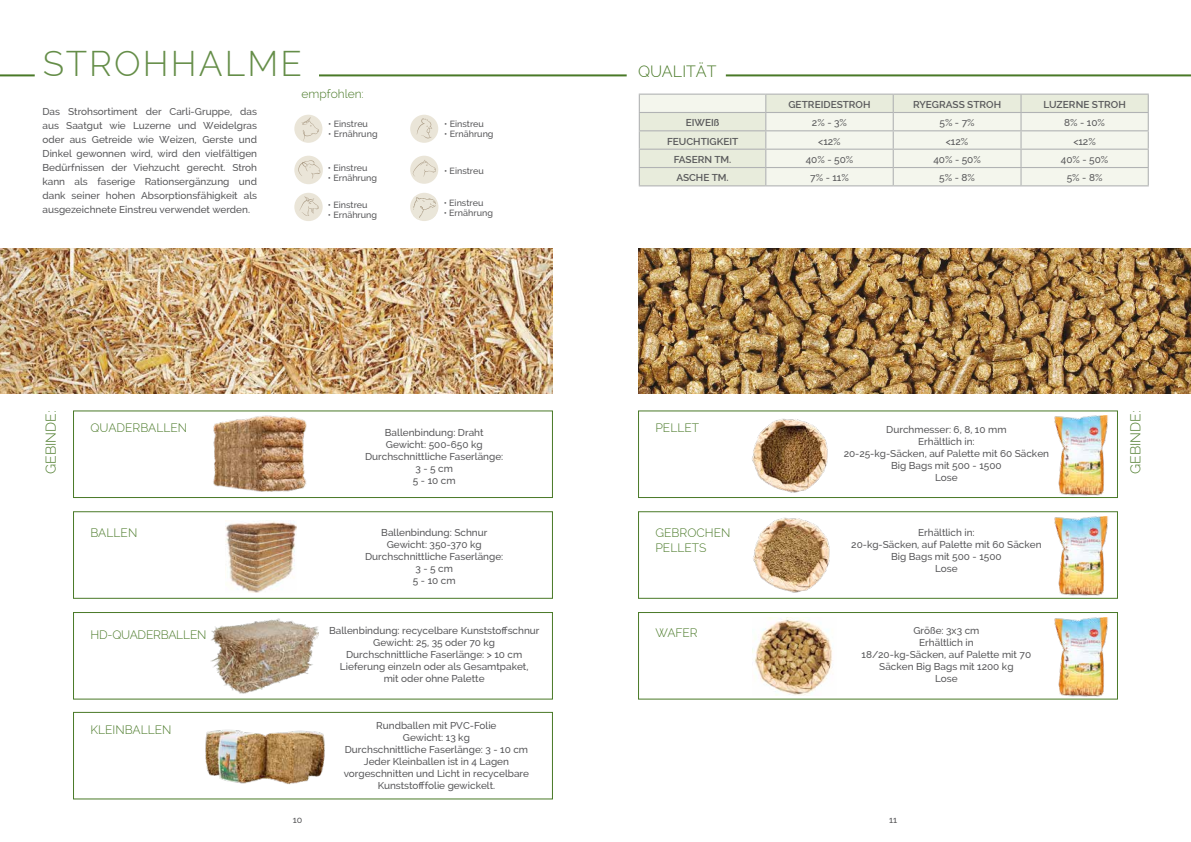
<style>
.page{position:relative;width:1191px;height:842px;background:#fff}
.page>*{position:absolute;margin:0;border:0;box-sizing:border-box;transform-origin:0 0}
.t1{font:300 35px "Raleway";letter-spacing:.06em;color:#497927}
.t2{font:300 16px "Raleway";color:#497927}
.t3{font:300 14px "Raleway";color:#497927}
.t4{font:300 12px/15px "Raleway";color:#497927}
.t5{font:300 12px "Raleway";letter-spacing:-.02em;color:#497927}
.t6{font:500 10px/12px "Raleway";color:#58585a;text-align:center}
.t7{font:600 10px "Raleway";color:#58585a}
.t8{font:500 9px "Raleway";color:#58585a}
</style>
<div class="page">
<img style="left:0;top:248px;width:553px;height:146px">
<img style="left:638px;top:248px;width:553px;height:146px">
<div style="left:410px;top:156px;width:28px;height:28px;background:#eae5d8;border-radius:50%"></div>
<svg style="left:413px;top:160px;width:23px;height:17px"></svg>
<div style="left:294px;top:115px;width:28px;height:28px;background:#eae5d8;border-radius:50%"></div>
<svg style="left:301px;top:117px;width:18px;height:24px"></svg>
<div style="left:410px;top:193px;width:28px;height:28px;background:#eae5d8;border-radius:50%"></div>
<img style="left:413px;top:196px;width:23px;height:23px">
<div style="left:294px;top:193px;width:29px;height:28px;background:#eae5d8;border-radius:50%"></div>
<svg style="left:300px;top:197px;width:19px;height:19px"></svg>
<div style="left:294px;top:156px;width:29px;height:28px;background:#eae5d8;border-radius:50%"></div>
<svg style="left:298px;top:160px;width:22px;height:19px"></svg>
<div style="left:410px;top:115px;width:28px;height:28px;background:#eae5d8;border-radius:50%"></div>
<svg style="left:417px;top:118px;width:15px;height:20px"></svg>
<div style="left:73px;top:612px;width:480px;height:88px;border:1px solid #497927"></div>
<hr style="left:319px;top:74px;width:307px;height:2px;background:#497927">
<hr style="left:726px;top:74px;width:465px;height:2px;background:#497927">
<hr style="left:0;top:74px;width:35px;height:2px;background:#497927">
<div style="left:73px;top:511px;width:480px;height:88px;border:1px solid #497927"></div>
<div style="left:73px;top:410px;width:480px;height:88px;border:1px solid #497927"></div>
<div style="left:73px;top:712px;width:480px;height:87px;border:1px solid #497927"></div>
<div style="left:638px;top:410px;width:480px;height:88px;border:1px solid #497927"></div>
<div style="left:638px;top:511px;width:480px;height:88px;border:1px solid #497927"></div>
<div style="left:638px;top:612px;width:480px;height:88px;border:1px solid #497927"></div>
<img style="left:1054px;top:416px;width:57px;height:81px">
<img style="left:1054px;top:516px;width:57px;height:82px">
<img style="left:1054px;top:617px;width:57px;height:82px">
<svg style="left:640px;top:95px;width:507px;height:90px;background:#eef1e6"></svg>
<hr style="left:639px;top:94px;width:127px;height:1px;background:#b1b3b4">
<hr style="left:766px;top:94px;width:127px;height:1px;background:#b1b3b4">
<hr style="left:893px;top:94px;width:128px;height:1px;background:#b1b3b4">
<hr style="left:1021px;top:94px;width:127px;height:1px;background:#b1b3b4">
<hr style="left:639px;top:112px;width:127px;height:1px;background:#b1b3b4">
<hr style="left:766px;top:112px;width:127px;height:1px;background:#b1b3b4">
<hr style="left:893px;top:112px;width:128px;height:1px;background:#b1b3b4">
<hr style="left:1021px;top:112px;width:127px;height:1px;background:#b1b3b4">
<hr style="left:639px;top:130px;width:127px;height:1px;background:#b1b3b4">
<hr style="left:766px;top:130px;width:127px;height:1px;background:#b1b3b4">
<hr style="left:893px;top:130px;width:128px;height:1px;background:#b1b3b4">
<hr style="left:1021px;top:130px;width:127px;height:1px;background:#b1b3b4">
<hr style="left:639px;top:149px;width:127px;height:1px;background:#b1b3b4">
<hr style="left:766px;top:149px;width:127px;height:1px;background:#b1b3b4">
<hr style="left:893px;top:149px;width:128px;height:1px;background:#b1b3b4">
<hr style="left:1021px;top:149px;width:127px;height:1px;background:#b1b3b4">
<hr style="left:639px;top:167px;width:127px;height:1px;background:#b1b3b4">
<svg style="left:639px;top:95px;width:1px;height:90px"></svg>
<hr style="left:766px;top:167px;width:127px;height:1px;background:#b1b3b4">
<svg style="left:765px;top:95px;width:1px;height:90px"></svg>
<hr style="left:893px;top:167px;width:128px;height:1px;background:#b1b3b4">
<svg style="left:892px;top:95px;width:1px;height:90px"></svg>
<hr style="left:1021px;top:167px;width:127px;height:1px;background:#b1b3b4">
<svg style="left:1020px;top:95px;width:1px;height:90px"></svg>
<svg style="left:1147px;top:95px;width:1px;height:90px"></svg>
<hr style="left:639px;top:185px;width:127px;height:1px;background:#b1b3b4">
<hr style="left:766px;top:185px;width:127px;height:1px;background:#b1b3b4">
<hr style="left:893px;top:185px;width:128px;height:1px;background:#b1b3b4">
<hr style="left:1021px;top:185px;width:127px;height:1px;background:#b1b3b4">
<img style="left:205px;top:410px;width:106px;height:82px">
<img style="left:225px;top:521px;width:71px;height:71px">
<img style="left:752px;top:418px;width:76px;height:75px">
<img style="left:753px;top:517px;width:77px;height:76px">
<img style="left:752px;top:617px;width:81px;height:78px">
<img style="left:210px;top:618px;width:108px;height:75px">
<img style="left:205px;top:730px;width:120px;height:55px">
<h1 class="t1" style="left:43px;top:43px;width:261px">STROHHALME</h1>
<h2 class="t2" style="left:638px;top:62px;width:80px">QUALITÄT</h2>
<p class="t6" style="left:43px;top:105px;width:216px;line-height:14px;text-align:justify">Das Strohsortiment der Carli-Gruppe, das aus Saatgut wie Luzerne und Weidelgras oder aus Getreide wie Weizen, Gerste und Dinkel gewonnen wird, wird den vielfältigen Bedürfnissen der Viehzucht gerecht. Stroh kann als faserige Rationsergänzung und dank seiner hohen Absorptionsfähigkeit als ausgezeichnete Einstreu verwendet werden.</p>
<p class="t4" style="left:301px;top:86px;width:64px">empfohlen:</p>
<p class="t8" style="left:328px;top:119px;width:41px">• Einstreu</p>
<p class="t8" style="left:328px;top:129px;width:51px">• Ernährung</p>
<p class="t8" style="left:328px;top:163px;width:41px">• Einstreu</p>
<p class="t8" style="left:328px;top:173px;width:51px">• Ernährung</p>
<p class="t8" style="left:328px;top:200px;width:41px">• Einstreu</p>
<p class="t8" style="left:328px;top:210px;width:51px">• Ernährung</p>
<p class="t8" style="left:444px;top:119px;width:41px">• Einstreu</p>
<p class="t8" style="left:444px;top:129px;width:51px">• Ernährung</p>
<p class="t8" style="left:444px;top:166px;width:41px">• Einstreu</p>
<p class="t8" style="left:444px;top:198px;width:41px">• Einstreu</p>
<p class="t8" style="left:444px;top:208px;width:51px">• Ernährung</p>
<h3 class="t3" style="left:43px;top:474px;width:65px;rotate:-90deg">GEBINDE:</h3>
<p class="t4" style="left:90px;top:421px;width:98px">QUADERBALLEN</p>
<p class="t6" style="left:365px;top:427px;width:140px">Ballenbindung: Draht<br>Gewicht: 500-650 kg<br>Durchschnittliche Faserlänge:<br>3 - 5 cm<br>5 - 10 cm</p>
<p class="t4" style="left:90px;top:525px;width:48px">BALLEN</p>
<p class="t6" style="left:365px;top:527px;width:140px">Ballenbindung: Schnur<br>Gewicht: 350-370 kg<br>Durchschnittliche Faserlänge:<br>3 - 5 cm<br>5 - 10 cm</p>
<p class="t5" style="left:90px;top:627px;width:117px">HD-QUADERBALLEN</p>
<p class="t6" style="left:329px;top:625px;width:212px">Ballenbindung: recycelbare Kunststoffschnur Gewicht: 25, 35 oder 70 kg<br>Durchschnittliche Faserlänge: &gt; 10 cm Lieferung einzeln oder als Gesamtpaket,<br>mit oder ohne Palette</p>
<p class="t4" style="left:90px;top:722px;width:83px">KLEINBALLEN</p>
<p class="t6" style="left:344px;top:720px;width:187px">Rundballen mit PVC-Folie<br>Gewicht: 13 kg<br>Durchschnittliche Faserlänge: 3 - 10 cm<br>Jeder Kleinballen ist in 4 Lagen vorgeschnitten und Licht in recycelbare<br>Kunststofffolie gewickelt.</p>
<p class="t7" style="left:788px;top:99px;width:84px">GETREIDESTROH</p>
<p class="t7" style="left:913px;top:99px;width:90px">RYEGRASS STROH</p>
<p class="t7" style="left:1043px;top:99px;width:84px">LUZERNE STROH</p>
<p class="t7" style="left:685px;top:117px;width:35px">EIWEIß</p>
<p class="t6" style="left:812px;top:117px;width:37px">2% - 3%</p>
<p class="t6" style="left:939px;top:117px;width:37px">5% - 7%</p>
<p class="t6" style="left:1064px;top:117px;width:42px">8% - 10%</p>
<p class="t7" style="left:667px;top:135px;width:73px">FEUCHTIGKEIT</p>
<p class="t6" style="left:818px;top:135px;width:24px">&lt;12%</p>
<p class="t6" style="left:946px;top:135px;width:24px">&lt;12%</p>
<p class="t6" style="left:1073px;top:135px;width:24px">&lt;12%</p>
<p class="t7" style="left:673px;top:154px;width:59px">FASERN TM.</p>
<p class="t6" style="left:805px;top:154px;width:49px">40% - 50%</p>
<p class="t6" style="left:933px;top:154px;width:49px">40% - 50%</p>
<p class="t6" style="left:1060px;top:154px;width:49px">40% - 50%</p>
<p class="t7" style="left:676px;top:172px;width:54px">ASCHE TM.</p>
<p class="t6" style="left:810px;top:172px;width:40px">7% - 11%</p>
<p class="t6" style="left:939px;top:172px;width:37px">5% - 8%</p>
<p class="t6" style="left:1066px;top:172px;width:37px">5% - 8%</p>
<p class="t4" style="left:655px;top:421px;width:45px">PELLET</p>
<p class="t6" style="left:843px;top:424px;width:207px">Durchmesser: 6, 8, 10 mm<br>Erhältlich in:<br>20-25-kg-Säcken, auf Palette mit 60 Säcken<br>Big Bags mit 500 - 1500<br>Lose</p>
<p class="t4" style="left:655px;top:525px;width:76px">GEBROCHEN<br>PELLETS</p>
<p class="t6" style="left:851px;top:527px;width:192px">Erhältlich in:<br>20-kg-Säcken, auf Palette mit 60 Säcken<br>Big Bags mit 500 - 1500<br>Lose</p>
<p class="t4" style="left:655px;top:625px;width:44px">WAFER</p>
<p class="t6" style="left:861px;top:624px;width:171px">Größe: 3x3 cm<br>Erhältlich in<br>18/20-kg-Säcken, auf Palette mit 70<br>Säcken Big Bags mit 1200 kg<br>Lose</p>
<h3 class="t3" style="left:1127px;top:474px;width:65px;rotate:-90deg">GEBINDE:</h3>
<p class="t8" style="left:293px;top:814px;width:11px">10</p>
<p class="t8" style="left:889px;top:814px;width:10px">11</p>
</div>
